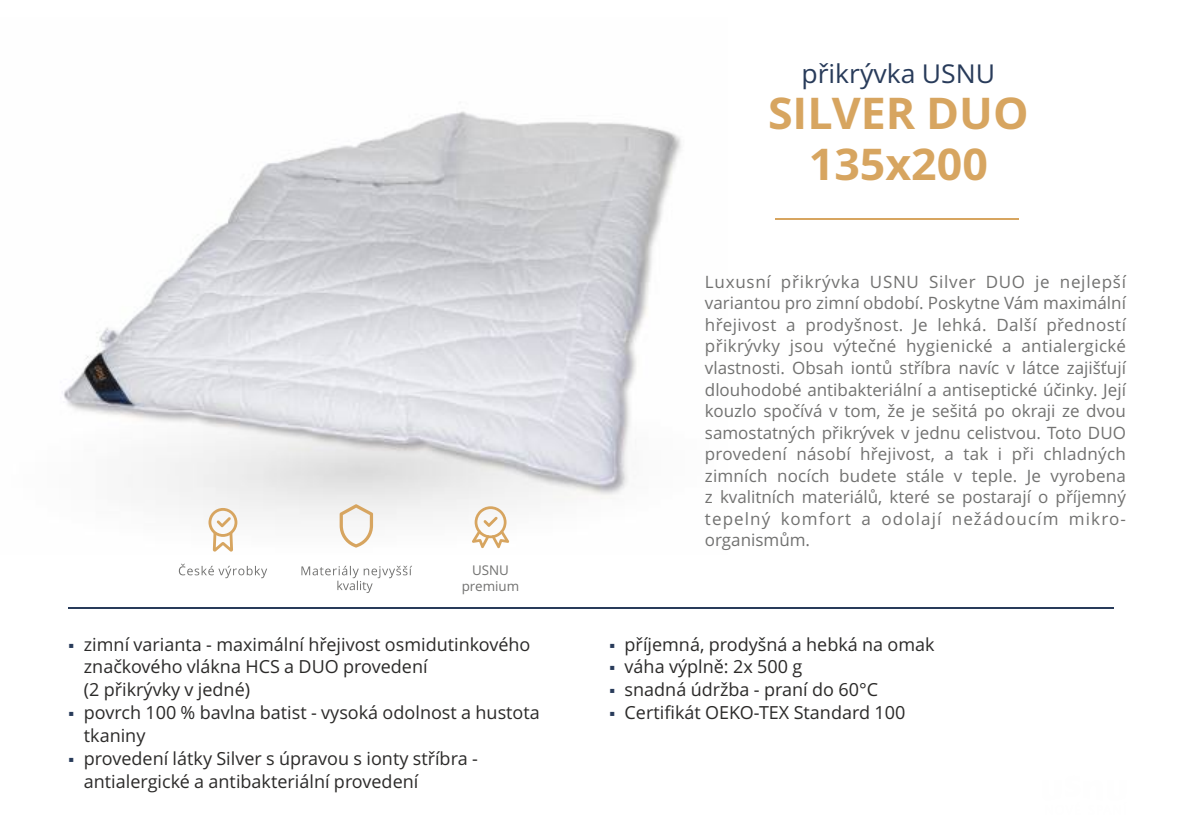
<style>
.page{position:relative;width:1191px;height:840px;background:#fff}
.page>*{position:absolute;margin:0;border:0;box-sizing:border-box;transform-origin:0 0}
.t1{font:700 43.6px/50.6px "Open Sans";color:#d7a560;text-align:center}
.t2{font:26px "Open Sans";color:#283b5a}
.t3{font:18px/22.8px "Open Sans";color:#2b2a29}
.t4{font:17px/21.6px "Open Sans";letter-spacing:.065em;color:#727271;text-align:justify}
.t5{font:13.4px/15.6px "Open Sans";color:#727271;text-align:center}
.s1{color:#283b5a}
</style>
<div class="page">
<img style="left:62px;top:111px;width:619px;height:441px">
<hr style="left:775px;top:218px;width:244px;height:2px;background:#d7a560">
<hr style="left:68px;top:606px;width:1045px;height:2px;background:#283b5a">
<svg style="left:301px;top:565px;width:111px;height:27px"></svg>
<svg style="left:340px;top:504px;width:33px;height:43px"></svg>
<svg style="left:179px;top:563px;width:88px;height:15px"></svg>
<svg style="left:208px;top:507px;width:29px;height:44px"></svg>
<svg style="left:472px;top:506px;width:37px;height:42px"></svg>
<p class="t5" style="left:462px;top:563px;width:59px">USNU premium</p>
<p class="t3" style="left:84px;top:634px;width:448px;text-indent:-16px"><span class="s1">▪</span> zimní varianta - maximální hřejivost osmidutinkového značkového vlákna HCS a DUO provedení<br>(2 přikrývky v jedné)</p>
<p class="t3" style="left:84px;top:702px;width:457px;text-indent:-16px"><span class="s1">▪</span> povrch 100 % bavlna batist - vysoká odolnost a hustota tkaniny</p>
<p class="t3" style="left:84px;top:748px;width:395px;text-indent:-16px"><span class="s1">▪</span> provedení látky Silver s úpravou s ionty stříbra - antialergické a antibakteriální provedení</p>
<h2 class="t2" style="left:801px;top:63px;width:195px">přikrývka USNU</h2>
<h1 class="t1" style="left:768px;top:92px;width:262px">SILVER DUO<br>135x200</h1>
<p class="t4" style="left:705px;top:272px;width:422px">Luxusní přikrývka USNU Silver DUO je nejlepší variantou pro zimní období. Poskytne Vám maximální hřejivost a prodyšnost. Je lehká. Další předností přikrývky jsou výtečné hygienické a antialergické vlastnosti. Obsah iontů stříbra navíc v látce zajišťují dlouhodobé antibakteriální a antiseptické účinky. Její kouzlo spočívá v tom, že je sešitá po okraji ze dvou samostatných přikrývek v jednu celistvou. Toto DUO provedení násobí hřejivost, a tak i při chladných zimních nocích budete stále v teple. Je vyrobena z kvalitních materiálů, které se postarají o příjemný tepelný komfort a odolají nežádoucím mikro&shy;organismům.</p>
<p class="t3" style="left:609px;top:634px;width:327px"><span class="s1">▪</span> příjemná, prodyšná a hebká na omak</p>
<p class="t3" style="left:609px;top:657px;width:195px"><span class="s1">▪</span> váha výplně: 2x 500 g</p>
<p class="t3" style="left:609px;top:679px;width:270px"><span class="s1">▪</span> snadná údržba - praní do 60°C</p>
<p class="t3" style="left:609px;top:702px;width:298px"><span class="s1">▪</span> Certifikát OEKO-TEX Standard 100</p>
</div>
